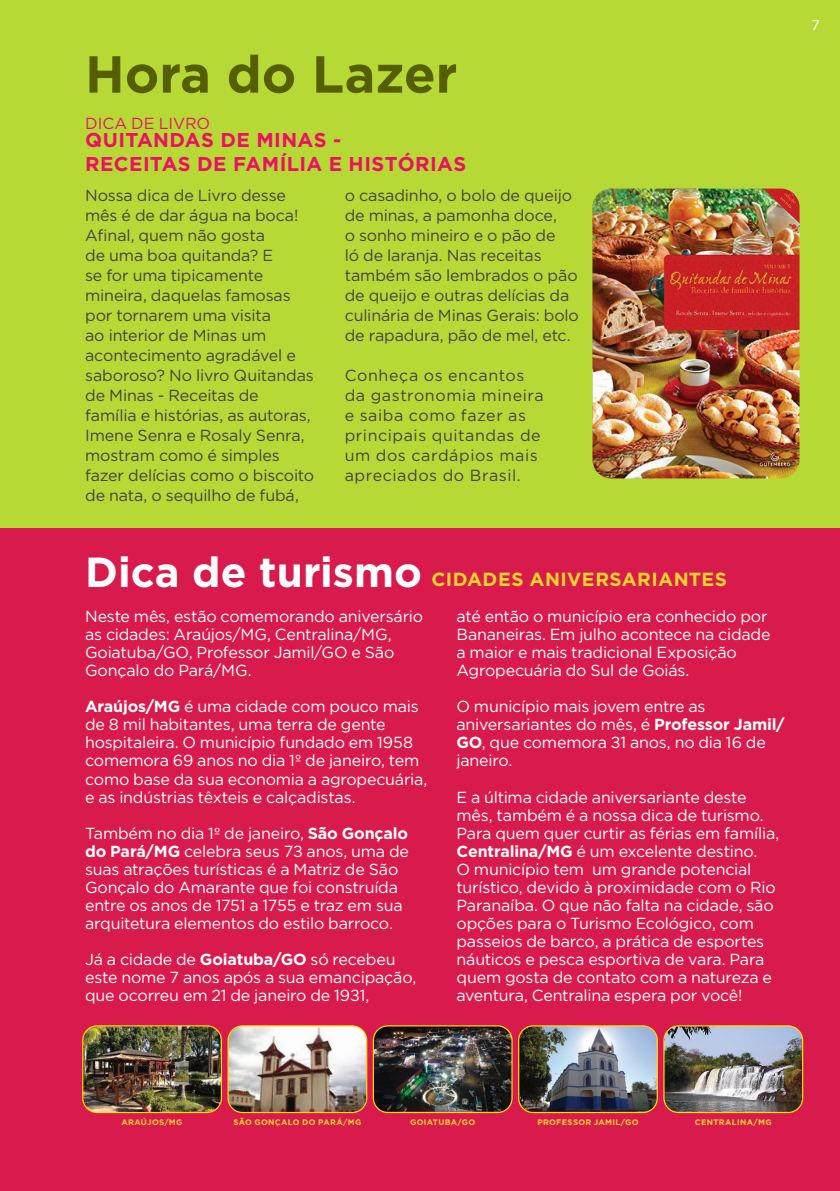
<style>
.page{position:relative;width:840px;height:1191px;background:#fff}
.page>*{position:absolute;margin:0;border:0;box-sizing:border-box;transform-origin:0 0}
.t1{font:700 52px "Gotham";color:#565f00}
.t2{font:700 42px "Gotham";letter-spacing:.005em;color:#fff}
.t3{font:700 20px "Gotham";letter-spacing:.025em;color:#ec1163}
.t4{font:700 19px "Gotham";letter-spacing:.02em;color:#f4d42c}
.t5{font:16px/18px "Gotham";letter-spacing:-.015em;color:#fff}
.t6{font:16px/20px "Gotham";letter-spacing:-.005em;color:#444243}
.t7{font:16px/20px "Gotham";letter-spacing:.035em;color:#444243}
.t8{font:16px "Gotham";color:#ec1163}
.t9{font:14px "Gotham";color:#fff}
.t10{font:700 8px "Gotham";letter-spacing:.04em;color:#f4d42c}
.s1{font-weight:700}
</style>
<div class="page">
<div style="left:0;top:0;width:839px;height:1191px;background:#d91a4d"></div>
<div style="left:0;top:0;width:839px;height:527px;background:#b6d936"></div>
<img style="left:592px;top:189px;width:207px;height:289px">
<img style="left:84px;top:1027px;width:137px;height:85px">
<div style="left:82px;top:1025px;width:140px;height:88px;border:1px solid #ffdc01;border-radius:15px"></div>
<img style="left:229px;top:1027px;width:137px;height:85px">
<div style="left:227px;top:1025px;width:140px;height:88px;border:1px solid #ffdc01;border-radius:15px"></div>
<img style="left:374px;top:1027px;width:137px;height:84px">
<div style="left:372px;top:1025px;width:140px;height:88px;border:1px solid #ffdc01;border-radius:15px"></div>
<img style="left:519px;top:1026px;width:138px;height:86px">
<div style="left:517px;top:1025px;width:140px;height:88px;border:1px solid #ffdc01;border-radius:15px"></div>
<img style="left:665px;top:1026px;width:137px;height:86px">
<div style="left:663px;top:1025px;width:139px;height:88px;border:1px solid #ffdc01;border-radius:15px"></div>
<p class="t1" style="left:85px;top:40px;width:373px">Hora do Lazer</p>
<p class="t3" style="left:85px;top:127px;width:257px">QUITANDAS DE MINAS -</p>
<p class="t3" style="left:85px;top:151px;width:382px">RECEITAS DE FAMÍLIA E HISTÓRIAS</p>
<p class="t6" style="left:85px;top:185px;width:230px">Nossa dica de Livro desse mês é de dar água na boca!<br>Afinal, quem não gosta<br>de uma boa quitanda? E<br>se for uma tipicamente mineira, daquelas famosas por tornarem uma visita<br>ao interior de Minas um acontecimento agradável e saboroso? No livro Quitandas de Minas - Receitas de família e histórias, as autoras,<br>Imene Senra e Rosaly Senra, mostram como é simples fazer delícias como o biscoito de nata, o sequilho de fubá,</p>
<p class="t6" style="left:344px;top:185px;width:235px">o casadinho, o bolo de queijo de minas, a pamonha doce,<br>o sonho mineiro e o pão de<br>ló de laranja. Nas receitas também são lembrados o pão de queijo e outras delícias da culinária de Minas Gerais: bolo de rapadura, pão de mel, etc.</p>
<p class="t8" style="left:85px;top:113px;width:126px">DICA DE LIVRO</p>
<p class="t7" style="left:344px;top:365px;width:200px">Conheça os encantos da gastronomia mineira e saiba como fazer as principais quitandas de um dos cardápios mais apreciados do Brasil.</p>
<p class="t2" style="left:85px;top:544px;width:338px">Dica de turismo</p>
<p class="t4" style="left:431px;top:566px;width:297px">CIDADES ANIVERSARIANTES</p>
<p class="t5" style="left:85px;top:607px;width:339px">Neste mês, estão comemorando aniversário as cidades: Araújos/MG, Centralina/MG, Goiatuba/GO, Professor Jamil/GO e São Gonçalo do Pará/MG.</p>
<p class="t5" style="left:85px;top:697px;width:343px"><span class="s1">Araújos/MG</span> é uma cidade com pouco mais de 8 mil habitantes, uma terra de gente hospitaleira. O município fundado em 1958 comemora 69 anos no dia 1º de janeiro, tem como base da sua economia a agropecuária, e as indústrias têxteis e calçadistas.</p>
<p class="t5" style="left:85px;top:823px;width:325px">Também no dia 1º de janeiro, <span class="s1">São Gonçalo do Pará/MG</span> celebra seus 73 anos, uma de suas atrações turísticas é a Matriz de São Gonçalo do Amarante que foi construída entre os anos de 1751 a 1755 e traz em sua arquitetura elementos do estilo barroco.</p>
<p class="t5" style="left:85px;top:949px;width:332px">Já a cidade de <span class="s1">Goiatuba/GO</span> só recebeu este nome 7 anos após a sua emancipação, que ocorreu em 21 de janeiro de 1931,</p>
<p class="t5" style="left:456px;top:607px;width:315px">até então o município era conhecido por Bananeiras. Em julho acontece na cidade a maior e mais tradicional Exposição Agropecuária do Sul de Goiás.</p>
<p class="t5" style="left:456px;top:697px;width:329px">O município mais jovem entre as aniversariantes do mês, é <span class="s1">Professor Jamil/<br>GO</span>, que comemora 31 anos, no dia 16 de janeiro.</p>
<p class="t5" style="left:456px;top:787px;width:324px">E a última cidade aniversariante deste mês, também é a nossa dica de turismo.<br>Para quem quer curtir as férias em família, <span class="s1">Centralina/MG</span> é um excelente destino.<br>O município tem um grande potencial turístico, devido à proximidade com o Rio Paranaíba. O que não falta na cidade, são opções para o Turismo Ecológico, com passeios de barco, a prática de esportes náuticos e pesca esportiva de vara. Para quem gosta de contato com a natureza e aventura, Centralina espera por você!</p>
<p class="t9" style="left:810px;top:16px;width:10px">7</p>
<p class="t10" style="left:122px;top:1117px;width:62px">ARAÚJOS/MG</p>
<p class="t10" style="left:233px;top:1117px;width:129px">SÃO GONÇALO DO PARÁ/MG</p>
<p class="t10" style="left:410px;top:1117px;width:67px">GOIATUBA/GO</p>
<p class="t10" style="left:537px;top:1117px;width:103px">PROFESSOR JAMIL/GO</p>
<p class="t10" style="left:694px;top:1117px;width:78px">CENTRALINA/MG</p>
</div>
